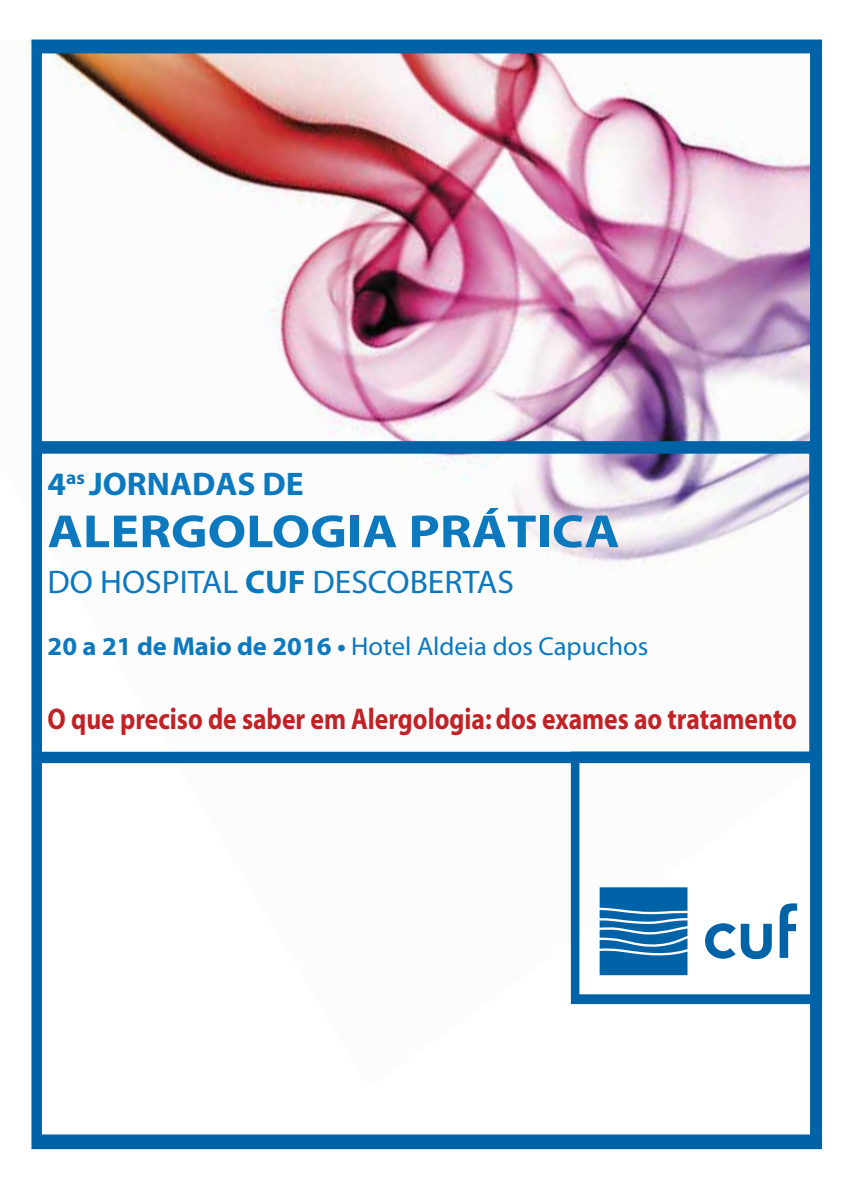
<style>
.page{position:relative;width:842px;height:1191px;background:#fff}
.page>*{position:absolute;margin:0;border:0;box-sizing:border-box;transform-origin:0 0}
.t1{font:700 46.8px "Myriad";color:#0c78be;scale:1.15 1}
.t2{font:32.8px "Myriad";color:#0c78be}
.t3{font:700 32.8px "Myriad";color:#0c78be}
.t4{font:700 30px "Myriad";color:#c22126;scale:.85 1}
.t5{font:26px "Myriad";color:#0c78be}
.s1{font-weight:700}
</style>
<div class="page">
<img style="left:31px;top:39px;width:791px;height:1110px">
<p class="t3" style="left:48px;top:467px;width:258px">4<sup>as</sup> JORNADAS DE</p>
<h1 class="t1" style="left:48px;top:507px;width:499px">ALERGOLOGIA PRÁTICA</h1>
<p class="t2" style="left:48px;top:566px;width:468px">DO HOSPITAL <span class="s1">CUF</span> DESCOBERTAS</p>
<p class="t5" style="left:48px;top:633px;width:602px"><span class="s1">20 a 21 de Maio de 2016</span> <sup>.</sup> Hotel Aldeia dos Capuchos</p>
<p class="t4" style="left:48px;top:703px;width:883px">O que preciso de saber em Alergologia: dos exames ao tratamento</p>
</div>
